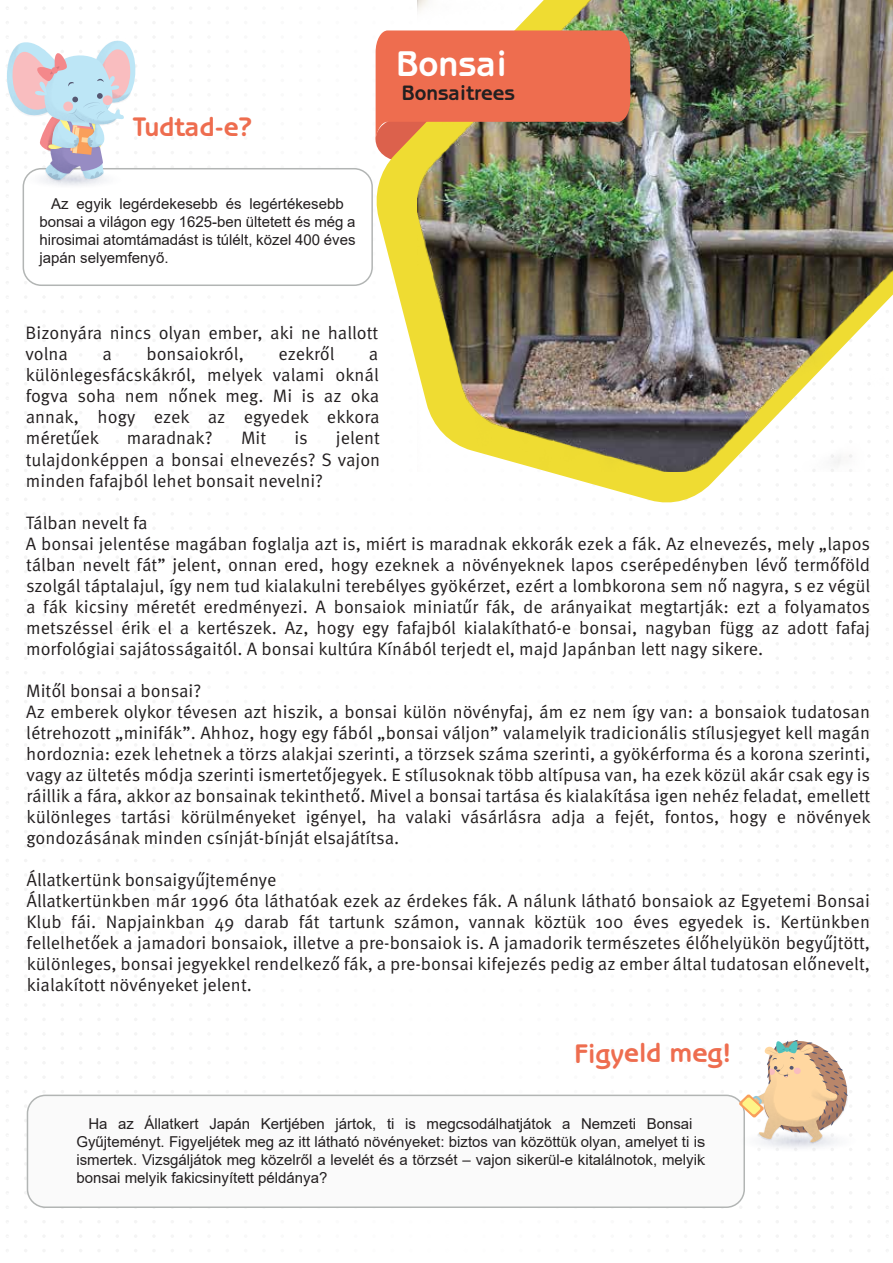
<style>
.page{position:relative;width:893px;height:1263px;background:#fff}
.page>*{position:absolute;margin:0;border:0;box-sizing:border-box;transform-origin:0 0}
.t1{font:700 36px "Benguiat Gothic Std";color:#fff}
.t2{font:700 27px "Benguiat Gothic Std";letter-spacing:-.01em;color:#ee6d4f}
.t3{font:700 21px "Benguiat Gothic Std";letter-spacing:-.005em;color:#231f20}
.t4{font:18px/21px "Tantor Normal";color:#231f20}
.t5{font:15px/18px "Arial";color:#231f20}
</style>
<div class="page">
<svg style="left:24px;top:281px;width:343px;height:3px"></svg>
<svg style="left:25px;top:296px;width:130px;height:2px"></svg>
<svg style="left:24px;top:310px;width:131px;height:3px"></svg>
<svg style="left:25px;top:325px;width:130px;height:2px"></svg>
<svg style="left:24px;top:339px;width:131px;height:3px"></svg>
<svg style="left:24px;top:354px;width:131px;height:2px"></svg>
<svg style="left:24px;top:368px;width:131px;height:3px"></svg>
<svg style="left:24px;top:383px;width:131px;height:2px"></svg>
<svg style="left:24px;top:397px;width:131px;height:2px"></svg>
<svg style="left:24px;top:411px;width:131px;height:3px"></svg>
<svg style="left:24px;top:426px;width:131px;height:2px"></svg>
<svg style="left:24px;top:440px;width:131px;height:3px"></svg>
<svg style="left:25px;top:455px;width:130px;height:2px"></svg>
<svg style="left:24px;top:469px;width:131px;height:3px"></svg>
<svg style="left:25px;top:484px;width:130px;height:2px"></svg>
<svg style="left:24px;top:498px;width:131px;height:3px"></svg>
<svg style="left:24px;top:513px;width:131px;height:2px"></svg>
<svg style="left:24px;top:527px;width:131px;height:3px"></svg>
<svg style="left:24px;top:541px;width:131px;height:3px"></svg>
<svg style="left:24px;top:556px;width:131px;height:2px"></svg>
<svg style="left:24px;top:570px;width:131px;height:3px"></svg>
<svg style="left:25px;top:585px;width:130px;height:2px"></svg>
<svg style="left:24px;top:599px;width:131px;height:3px"></svg>
<svg style="left:25px;top:614px;width:130px;height:2px"></svg>
<svg style="left:24px;top:628px;width:131px;height:3px"></svg>
<svg style="left:24px;top:643px;width:131px;height:2px"></svg>
<svg style="left:24px;top:657px;width:131px;height:3px"></svg>
<svg style="left:24px;top:671px;width:131px;height:3px"></svg>
<svg style="left:24px;top:686px;width:131px;height:2px"></svg>
<svg style="left:24px;top:700px;width:131px;height:3px"></svg>
<svg style="left:25px;top:715px;width:130px;height:2px"></svg>
<svg style="left:24px;top:729px;width:131px;height:3px"></svg>
<svg style="left:25px;top:744px;width:130px;height:2px"></svg>
<svg style="left:24px;top:758px;width:131px;height:3px"></svg>
<svg style="left:24px;top:773px;width:131px;height:2px"></svg>
<svg style="left:24px;top:787px;width:131px;height:3px"></svg>
<svg style="left:24px;top:801px;width:131px;height:3px"></svg>
<svg style="left:24px;top:816px;width:131px;height:2px"></svg>
<svg style="left:24px;top:830px;width:131px;height:3px"></svg>
<svg style="left:25px;top:845px;width:130px;height:2px"></svg>
<svg style="left:24px;top:859px;width:131px;height:3px"></svg>
<svg style="left:25px;top:874px;width:130px;height:2px"></svg>
<svg style="left:24px;top:888px;width:131px;height:3px"></svg>
<svg style="left:24px;top:903px;width:131px;height:2px"></svg>
<svg style="left:24px;top:917px;width:131px;height:3px"></svg>
<svg style="left:24px;top:931px;width:131px;height:3px"></svg>
<svg style="left:24px;top:946px;width:131px;height:2px"></svg>
<svg style="left:24px;top:960px;width:131px;height:3px"></svg>
<svg style="left:25px;top:975px;width:130px;height:2px"></svg>
<svg style="left:24px;top:989px;width:131px;height:3px"></svg>
<svg style="left:25px;top:1004px;width:130px;height:2px"></svg>
<svg style="left:24px;top:1018px;width:131px;height:3px"></svg>
<svg style="left:24px;top:1033px;width:131px;height:2px"></svg>
<svg style="left:24px;top:1047px;width:131px;height:3px"></svg>
<svg style="left:24px;top:1062px;width:131px;height:2px"></svg>
<svg style="left:24px;top:1076px;width:131px;height:2px"></svg>
<svg style="left:24px;top:1090px;width:131px;height:3px"></svg>
<svg style="left:24px;top:1220px;width:131px;height:3px"></svg>
<svg style="left:24px;top:1235px;width:131px;height:2px"></svg>
<svg style="left:24px;top:1249px;width:131px;height:3px"></svg>
<svg style="left:375px;top:47px;width:513px;height:456px"></svg>
<img style="left:417px;top:0;width:476px;height:472px">
<div style="left:23px;top:169px;width:349px;height:116px;background:#fff;border-radius:18px"></div>
<div style="left:23px;top:168px;width:350px;height:118px;border:2px solid #b2b5b4;border-radius:18px"></div>
<img style="left:6px;top:167px;width:184px;height:80px">
<img style="left:26px;top:202px;width:131px;height:31px">
<img style="left:6px;top:202px;width:128px;height:26px">
<img style="left:6px;top:179px;width:28px;height:23px">
<img style="left:34px;top:179px;width:123px;height:23px">
<img style="left:6px;top:7px;width:165px;height:172px">
<svg style="left:10px;top:50px;width:366px;height:64px"></svg>
<svg style="left:34px;top:40px;width:105px;height:140px"></svg>
<div style="left:27px;top:1095px;width:717px;height:112px;background:#fafafa;border-radius:18px"></div>
<div style="left:27px;top:1094px;width:718px;height:114px;border:2px solid #b2b5b4;border-radius:18px"></div>
<img style="left:669px;top:1094px;width:220px;height:115px">
<img style="left:740px;top:989px;width:149px;height:198px">
<img style="left:701px;top:1094px;width:4px;height:64px">
<img style="left:877px;top:1034px;width:12px;height:121px">
<img style="left:705px;top:995px;width:172px;height:201px">
<svg style="left:376px;top:30px;width:254px;height:131px;background:#d37451"></svg>
<h1 class="t1" style="left:397px;top:42px;width:112px">Bonsai</h1>
<h2 class="t2" style="left:133px;top:111px;width:121px">Tudtad-e?</h2>
<p class="t5" style="left:39px;top:195px;width:318px;text-indent:12px">Az egyik legérdekesebb és legértékesebb bonsai a világon egy 1625-ben ültetett és még a hirosimai atomtámadást is túlélt, közel 400 éves japán selyemfenyő.</p>
<p class="t3" style="left:402px;top:81px;width:115px">Bonsaitrees</p>
<p class="t4" style="left:26px;top:323px;width:354px">Bizonyára nincs olyan ember, aki ne hallott volna</p>
<p class="t4" style="left:102px;top:344px;width:11px">a</p>
<p class="t4" style="left:146px;top:344px;width:99px">bonsaiokról,</p>
<p class="t4" style="left:278px;top:344px;width:58px">ezekről</p>
<p class="t4" style="left:26px;top:344px;width:355px;text-align:justify;text-indent:343px">a különlegesfácskákról, melyek valami oknál fogva soha nem nőnek meg. Mi is az oka annak, hogy ezek az egyedek ekkora méretűek</p>
<p class="t4" style="left:127px;top:428px;width:87px">maradnak?</p>
<p class="t4" style="left:241px;top:428px;width:27px">Mit</p>
<p class="t4" style="left:294px;top:428px;width:15px">is</p>
<p class="t4" style="left:26px;top:428px;width:356px;text-align:justify;text-indent:310px">jelent tulajdonképpen a bonsai elnevezés? S vajon minden fafajból lehet bonsait nevelni?</p>
<p class="t4" style="left:26px;top:512px;width:846px">Tálban nevelt fa<br>A bonsai jelentése magában foglalja azt is, miért is maradnak ekkorák ezek a fák. Az elnevezés, mely „lapos tálban nevelt fát” jelent, onnan ered, hogy ezeknek a növényeknek lapos cserépedényben lévő termőföld szolgál táptalajul, így nem tud kialakulni terebélyes gyökérzet, ezért a lombkorona sem nő nagyra, s ez végül a fák kicsiny méretét eredményezi. A bonsaiok miniatűr fák, de arányaikat megtartják: ezt a folyamatos metszéssel érik el a kertészek. Az, hogy egy fafajból kialakítható-e bonsai, nagyban függ az adott fafaj morfológiai sajátosságaitól. A bonsai kultúra Kínából terjedt el, majd Japánban lett nagy sikere.</p>
<p class="t4" style="left:26px;top:680px;width:846px">Mitől bonsai a bonsai?<br>Az emberek olykor tévesen azt hiszik, a bonsai külön növényfaj, ám ez nem így van: a bonsaiok tudatosan létrehozott „minifák”. Ahhoz, hogy egy fából „bonsai váljon” valamelyik tradicionális stílusjegyet kell magán hordoznia: ezek lehetnek a törzs alakjai szerinti, a törzsek száma szerinti, a gyökérforma és a korona szerinti, vagy az ültetés módja szerinti ismertetőjegyek. E stílusoknak több altípusa van, ha ezek közül akár csak egy is ráillik a fára, akkor az bonsainak tekinthető. Mivel a bonsai tartása és kialakítása igen nehéz feladat, emellett különleges tartási körülményeket igényel, ha valaki vásárlásra adja a fejét, fontos, hogy e növények gondozásának minden csínját-bínját elsajátítsa.</p>
<p class="t4" style="left:27px;top:869px;width:845px">Állatkertünk bonsaigyűjteménye<br>Állatkertünkben már 1996 óta láthatóak ezek az érdekes fák. A nálunk látható bonsaiok az Egyetemi Bonsai Klub fái. Napjainkban 49 darab fát tartunk számon, vannak köztük 100 éves egyedek is. Kertünkben fellelhetőek a jamadori bonsaiok, illetve a pre-bonsaiok is. A jamadorik természetes élőhelyükön begyűjtött, különleges, bonsai jegyekkel rendelkező fák, a pre-bonsai kifejezés pedig az ember által tudatosan előnevelt, kialakított növényeket jelent.</p>
<h2 class="t2" style="left:575px;top:1037px;width:159px">Figyeld meg!</h2>
<p class="t5" style="left:76px;top:1114px;width:630px;text-indent:12px">Ha az Állatkert Japán Kertjében jártok, ti is megcsodálhatjátok a Nemzeti Bonsai Gyűjteményt. Figyeljétek meg az itt látható növényeket: biztos van közöttük olyan, amelyet ti is ismertek. Vizsgáljátok meg közelről a levelét és a törzsét – vajon sikerül-e kitalálnotok, melyik bonsai melyik fakicsinyített példánya?</p>
</div>
